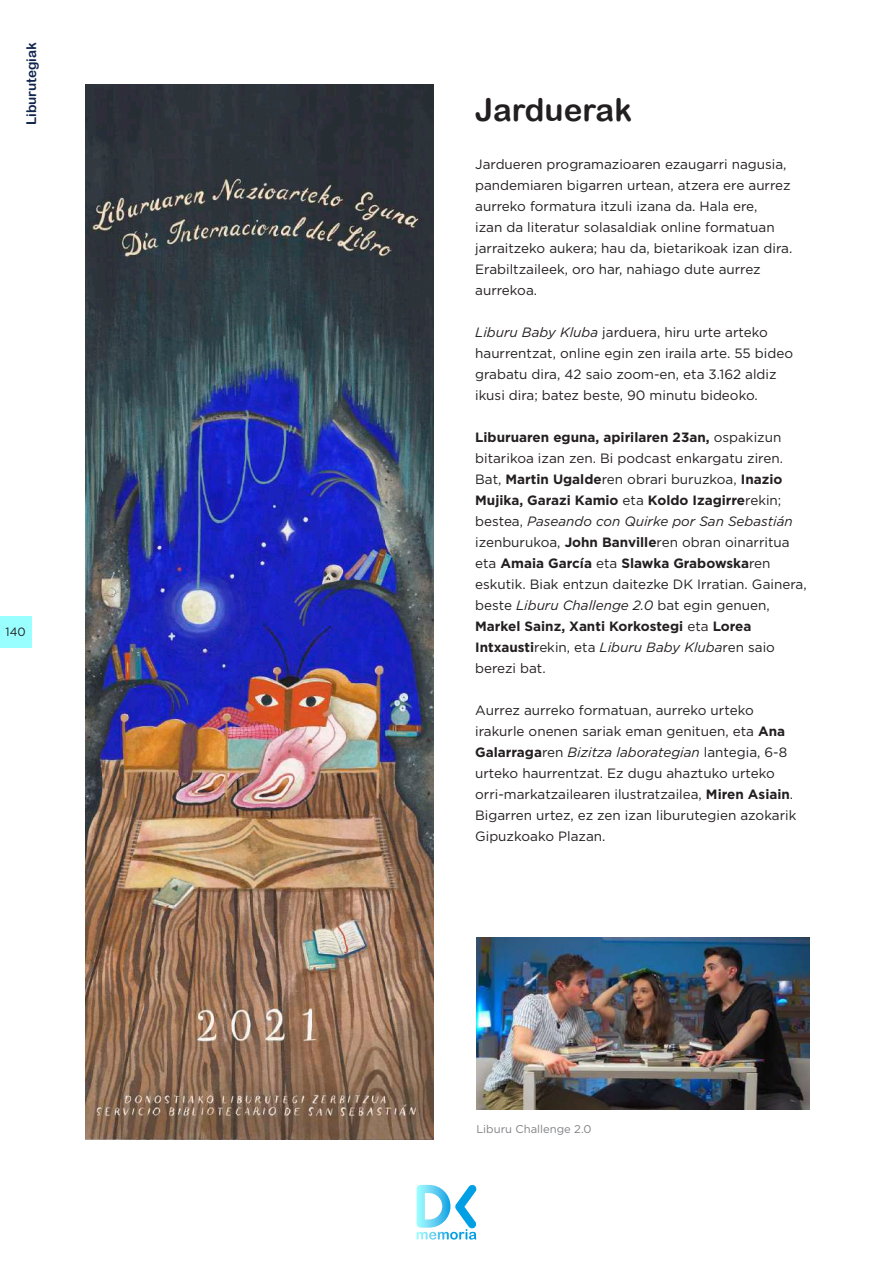
<style>
.page{position:relative;width:893px;height:1263px;background:#fff}
.page>*{position:absolute;margin:0;border:0;box-sizing:border-box;transform-origin:0 0}
.t1{font:31.5px "Arial Rounded MT Bold";color:#231f20}
.t2{font:13.5px/21px "Gotham";color:#231f20}
.t3{font:13.5px "Arial Rounded MT Bold";color:#0f244d}
.t4{font:12px "Gotham";color:#231f20;scale:.96 1}
.t5{font:11.25px "Gotham";color:#808285}
.s1{font-style:italic}
.s2{font-weight:700}
</style>
<div class="page">
<svg style="left:417px;top:1184px;width:60px;height:55px"></svg>
<div style="left:0;top:616px;width:31px;height:31px;background:#9ff"></div>
<img style="left:85px;top:85px;width:349px;height:1055px">
<img style="left:476px;top:938px;width:333px;height:171px">
<p class="t3" style="left:23px;top:125px;width:84px;rotate:-90deg">Liburutegiak</p>
<p class="t4" style="left:6px;top:624px;width:22px">140</p>
<h1 class="t1" style="left:475px;top:91px;width:158px">Jarduerak</h1>
<p class="t2" style="left:475px;top:153px;width:319px">Jardueren programazioaren ezaugarri nagusia, pandemiaren bigarren urtean, atzera ere aurrez aurreko formatura itzuli izana da. Hala ere,<br>izan da literatur solasaldiak online formatuan jarraitzeko aukera; hau da, bietarikoak izan dira.<br>Erabiltzaileek, oro har, nahiago dute aurrez aurrekoa.</p>
<p class="t2" style="left:475px;top:321px;width:319px"><span class="s1">Liburu Baby Kluba</span> jarduera, hiru urte arteko haurrentzat, online egin zen iraila arte. 55 bideo grabatu dira, 42 saio zoom-en, eta 3.162 aldiz ikusi dira; batez beste, 90 minutu bideoko.</p>
<p class="t2" style="left:475px;top:426px;width:333px"><span class="s2">Liburuaren eguna, apirilaren 23an,</span> ospakizun bitarikoa izan zen. Bi podcast enkargatu ziren.<br>Bat, <span class="s2">Martin Ugalde</span>ren obrari buruzkoa, <span class="s2">Inazio Mujika, Garazi Kamio</span> eta <span class="s2">Koldo Izagirre</span>rekin; bestea, <span class="s1">Paseando con Quirke por San Sebastián </span>izenburukoa, <span class="s2">John Banville</span>ren obran oinarritua eta <span class="s2">Amaia García</span> eta <span class="s2">Slawka Grabowska</span>ren eskutik. Biak entzun daitezke DK Irratian. Gainera, beste <span class="s1">Liburu Challenge 2.0</span> bat egin genuen, <span class="s2">Markel Sainz, Xanti Korkostegi</span> eta <span class="s2">Lorea Intxausti</span>rekin, eta <span class="s1">Liburu Baby Kluba</span>ren saio berezi bat.</p>
<p class="t2" style="left:475px;top:699px;width:323px">Aurrez aurreko formatuan, aurreko urteko irakurle onenen sariak eman genituen, eta <span class="s2">Ana Galarraga</span>ren <span class="s1">Bizitza laborategian</span> lantegia, 6-8 urteko haurrentzat. Ez dugu ahaztuko urteko orri-markatzailearen ilustratzailea, <span class="s2">Miren Asiain</span>.<br>Bigarren urtez, ez zen izan liburutegien azokarik Gipuzkoako Plazan.</p>
<p class="t5" style="left:476px;top:1122px;width:117px">Liburu Challenge 2.0</p>
</div>
